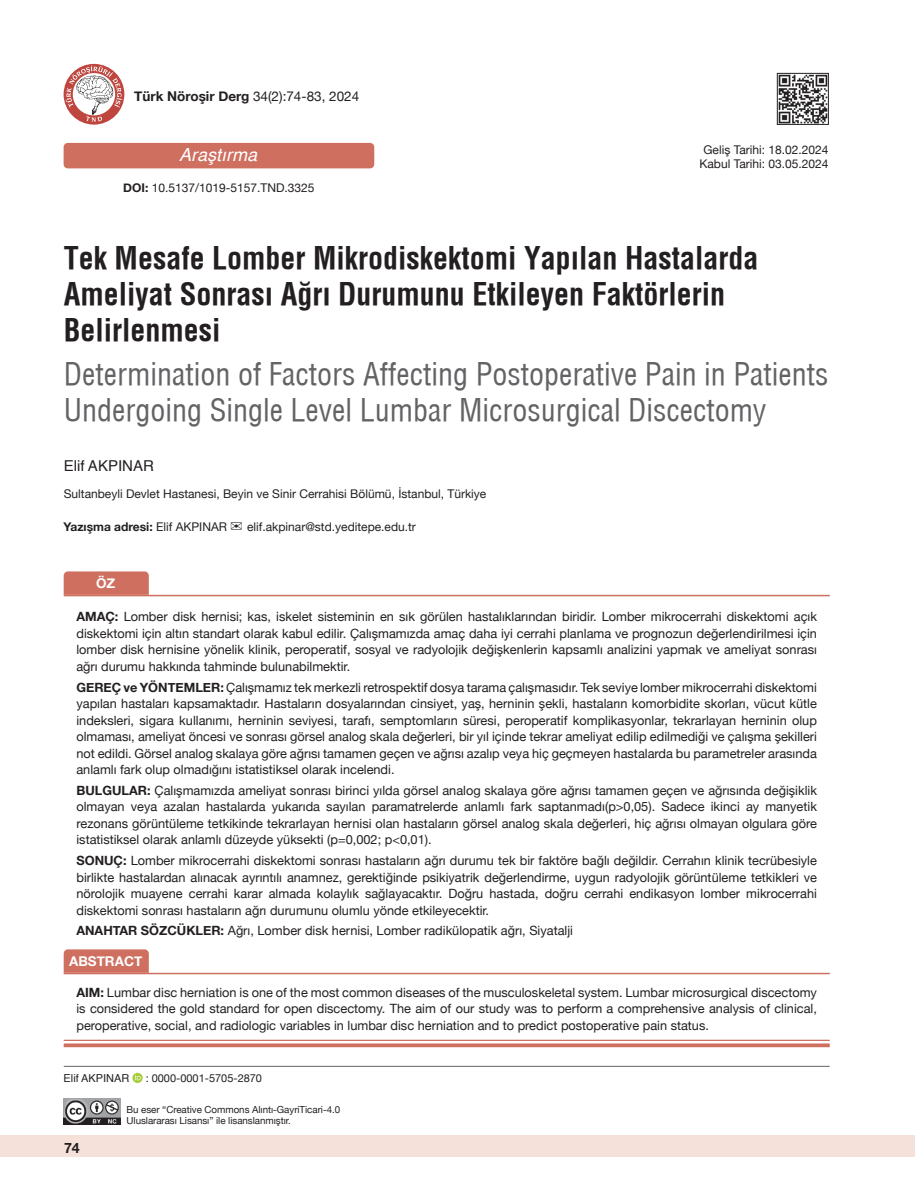
<style>
.page{position:relative;width:915px;height:1191px;background:#fff}
.page>*{position:absolute;margin:0;border:0;box-sizing:border-box;transform-origin:0 0}
.t1{font:30px/36px "Helvetica Condensed";color:#636366}
.t2{font:700 30px/36px "Helvetica Condens";color:#231f20}
.t3{font:italic 18px "Helvetica";color:#fff}
.t4{font:15px "Helvetica";color:#231f20}
.t5{font:700 14.25px "Helvetica Neue";color:#231f20}
.t6{font:13.5px "Helvetica Neue";color:#231f20}
.t7{font:700 13.5px "Helvetica Neue";color:#fff}
.t8{font:12.75px/16.5px "Helvetica Neue";color:#231f20;text-align:justify}
.t9{font:12px/14.4px "Helvetica Neue";color:#231f20;text-align:center}
.t10{font:700 12px "Helvetica Neue";color:#231f20}
.t11{font:10.95px "Helvetica Neue";color:#231f20}
.t12{font:10.95px "Helvetica";color:#231f20}
.t13{font:9.75px/11.2px "Helvetica Neue";letter-spacing:-.005em;color:#231f20}
.s1{font-weight:700}
.s2{font-weight:400}
</style>
<div class="page">
<div style="left:0;top:1135px;width:914px;height:22px;background:#f6e1da"></div>
<hr style="left:64px;top:1066px;width:765px;height:1px;background:#636366">
<svg style="left:132px;top:1072px;width:11px;height:11px"></svg>
<svg style="left:135px;top:1074px;width:6px;height:6px"></svg>
<img style="left:778px;top:75px;width:48px;height:48px">
<div style="left:776px;top:73px;width:52px;height:52px;border:1px solid #231f20"></div>
<div style="left:64px;top:143px;width:310px;height:25px;background:#ce6f60;border-radius:4px"></div>
<svg style="left:64px;top:64px;width:60px;height:61px"></svg>
<svg style="left:66px;top:66px;width:56px;height:56px"></svg>
<div style="left:64px;top:949px;width:85px;height:23px;background:#ce6f60"></div>
<hr style="left:64px;top:972px;width:765px;height:2px;background:#ce6f60">
<hr style="left:64px;top:1039px;width:765px;height:2px;background:#ce6f60">
<svg style="left:64px;top:1043px;width:765px;height:4px;fill:#ce6f60"></svg>
<svg style="left:64px;top:571px;width:85px;height:24px"></svg>
<hr style="left:64px;top:595px;width:765px;height:1px;background:#ce6f60">
<img style="left:64px;top:1099px;width:56px;height:25px">
<p class="t6" style="left:134px;top:86px;width:226px"><span class="s1">Türk Nöroşir Derg</span> 34(2):74-83, 2024</p>
<h2 class="t3" style="left:179px;top:140px;width:80px">Araştırma</h2>
<p class="t9" style="left:699px;top:143px;width:130px">Geliş Tarihi: 18.02.2024<br>Kabul Tarihi: 03.05.2024</p>
<p class="t9" style="left:123px;top:181px;width:193px"><span class="s1">DOI:</span> 10.5137/1019-5157.TND.3325</p>
<h1 class="t2" style="left:64px;top:240px;width:696px">Tek Mesafe Lomber Mikrodiskektomi Yapılan Hastalarda<br>Ameliyat Sonrası Ağrı Durumunu Etkileyen Faktörlerin<br>Belirlenmesi</h1>
<h1 class="t1" style="left:64px;top:356px;width:765px">Determination of Factors Affecting Postoperative Pain in Patients<br>Undergoing Single Level Lumbar Microsurgical Discectomy</h1>
<p class="t4" style="left:64px;top:454px;width:92px">Elif AKPINAR</p>
<p class="t9" style="left:64px;top:487px;width:424px">Sultanbeyli Devlet Hastanesi, Beyin ve Sinir Cerrahisi Bölümü, İstanbul, Türkiye</p>
<p class="t10" style="left:64px;top:517px;width:165px">Yazışma adresi: <span class="s2">Elif AKPINAR</span></p>
<p class="t9" style="left:247px;top:520px;width:170px">elif.akpinar@std.yeditepe.edu.tr</p>
<p class="t7" style="left:96px;top:573px;width:21px">ÖZ</p>
<p class="t8" style="left:76px;top:609px;width:741px"><span class="s1">AMAÇ:</span> Lomber disk hernisi; kas, iskelet sisteminin en sık görülen hastalıklarından biridir. Lomber mikrocerrahi diskektomi açık diskektomi için altın standart olarak kabul edilir. Çalışmamızda amaç daha iyi cerrahi planlama ve prognozun değerlendirilmesi için lomber disk hernisine yönelik klinik, peroperatif, sosyal ve radyolojik değişkenlerin kapsamlı analizini yapmak ve ameliyat sonrası ağrı durumu hakkında tahminde bulunabilmektir.</p>
<p class="t8" style="left:76px;top:679px;width:741px"><span class="s1">GEREÇ ve YÖNTEMLER:</span> Çalışmamız tek merkezli retrospektif dosya tarama çalışmasıdır. Tek seviye lomber mikrocerrahi diskektomi yapılan hastaları kapsamaktadır. Hastaların dosyalarından cinsiyet, yaş, herninin şekli, hastaların komorbidite skorları, vücut kütle indeksleri, sigara kullanımı, herninin seviyesi, tarafı, semptomların süresi, peroperatif komplikasyonlar, tekrarlayan herninin olup olmaması, ameliyat öncesi ve sonrası görsel analog skala değerleri, bir yıl içinde tekrar ameliyat edilip edilmediği ve çalışma şekilleri not edildi. Görsel analog skalaya göre ağrısı tamamen geçen ve ağrısı azalıp veya hiç geçmeyen hastalarda bu parametreler arasında anlamlı fark olup olmadığını istatistiksel olarak incelendi.</p>
<p class="t8" style="left:76px;top:782px;width:741px"><span class="s1">BULGULAR:</span> Çalışmamızda ameliyat sonrası birinci yılda görsel analog skalaya göre ağrısı tamamen geçen ve ağrısında değişiklik olmayan veya azalan hastalarda yukarıda sayılan paramatrelerde anlamlı fark saptanmadı(p&gt;0,05). Sadece ikinci ay manyetik rezonans görüntüleme tetkikinde tekrarlayan hernisi olan hastaların görsel analog skala değerleri, hiç ağrısı olmayan olgulara göre istatistiksel olarak anlamlı düzeyde yüksekti (p=0,002; p&lt;0,01).</p>
<p class="t8" style="left:76px;top:853px;width:741px"><span class="s1">SONUÇ:</span> Lomber mikrocerrahi diskektomi sonrası hastaların ağrı durumu tek bir faktöre bağlı değildir. Cerrahın klinik tecrübesiyle birlikte hastalardan alınacak ayrıntılı anamnez, gerektiğinde psikiyatrik değerlendirme, uygun radyolojik görüntüleme tetkikleri ve nörolojik muayene cerrahi karar almada kolaylık sağlayacaktır. Doğru hastada, doğru cerrahi endikasyon lomber mikrocerrahi diskektomi sonrası hastaların ağrı durumunu olumlu yönde etkileyecektir.</p>
<p class="t8" style="left:76px;top:923px;width:498px"><span class="s1">ANAHTAR SÖZCÜKLER:</span> Ağrı, Lomber disk hernisi, Lomber radikülopatik ağrı, Siyatalji</p>
<p class="t7" style="left:69px;top:950px;width:75px">ABSTRACT</p>
<p class="t8" style="left:76px;top:984px;width:741px"><span class="s1">AIM:</span> Lumbar disc herniation is one of the most common diseases of the musculoskeletal system. Lumbar microsurgical discectomy is considered the gold standard for open discectomy. The aim of our study was to perform a comprehensive analysis of clinical, peroperative, social, and radiologic variables in lumbar disc herniation and to predict postoperative pain status.</p>
<p class="t12" style="left:64px;top:1070px;width:67px">Elif AKPINAR</p>
<p class="t11" style="left:146px;top:1070px;width:118px">: 0000-0001-5705-2870</p>
<p class="t5" style="left:64px;top:1137px;width:17px">74</p>
<p class="t13" style="left:126px;top:1104px;width:215px">Bu eser “Creative Commons Alıntı-GayriTicari-4.0<br>Uluslararası Lisansı” ile lisanslanmıştır.</p>
</div>
